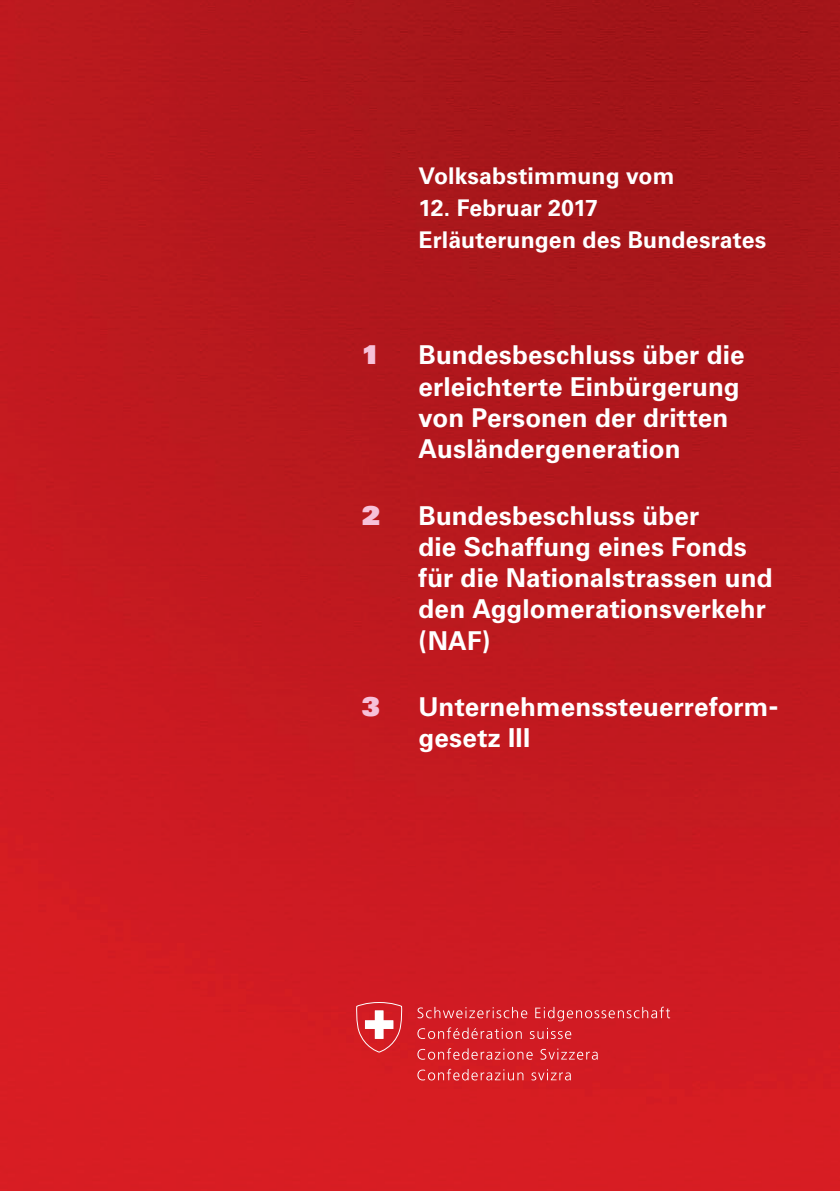
<style>
.page{position:relative;width:840px;height:1191px;background:#fff}
.page>*{position:absolute;margin:0;border:0;box-sizing:border-box;transform-origin:0 0}
.t1{font:700 30px "Univers";color:#fff}
.t2{font:700 26px/31.2px "Univers";letter-spacing:.005em;color:#fff}
.t3{font:26px "Univers LT Std X Black";color:#f7c1d9}
.t4{font:700 23px/32px "Univers";letter-spacing:.005em;color:#fff}
</style>
<div class="page">
<img style="left:0;top:0;width:839px;height:1191px">
<svg style="left:417px;top:1007px;width:110px;height:11px"></svg>
<svg style="left:535px;top:1006px;width:134px;height:15px;background:#d63d43"></svg>
<svg style="left:417px;top:1027px;width:104px;height:12px"></svg>
<svg style="left:529px;top:1028px;width:42px;height:11px"></svg>
<svg style="left:417px;top:1048px;width:115px;height:11px"></svg>
<svg style="left:540px;top:1048px;width:57px;height:11px"></svg>
<svg style="left:417px;top:1068px;width:106px;height:12px"></svg>
<svg style="left:531px;top:1069px;width:39px;height:11px"></svg>
<svg style="left:356px;top:1002px;width:47px;height:51px"></svg>
<h1 class="t4" style="left:418px;top:160px;width:257px">Volksabstimmung vom</h1>
<h1 class="t4" style="left:418px;top:192px;width:349px">12. Februar 2017<br>Erläuterungen des Bundesrates</h1>
<p class="t3" style="left:361px;top:338px;width:20px">1</p>
<p class="t2" style="left:418px;top:340px;width:327px">Bundesbeschluss über die erleichterte Einbürgerung von Personen der dritten<br>Ausländergeneration</p>
<p class="t3" style="left:361px;top:498px;width:20px">2</p>
<p class="t2" style="left:418px;top:500px;width:355px">Bundesbeschluss über<br>die Schaffung eines Fonds für die Nationalstrassen und den Agglomerationsverkehr (NAF)</p>
<p class="t3" style="left:361px;top:689px;width:20px">3</p>
<p class="t2" style="left:418px;top:691px;width:351px">Unternehmenssteuerreform gesetz III</p>
<p class="t1" style="left:768px;top:688px;width:11px">-</p>
</div>
